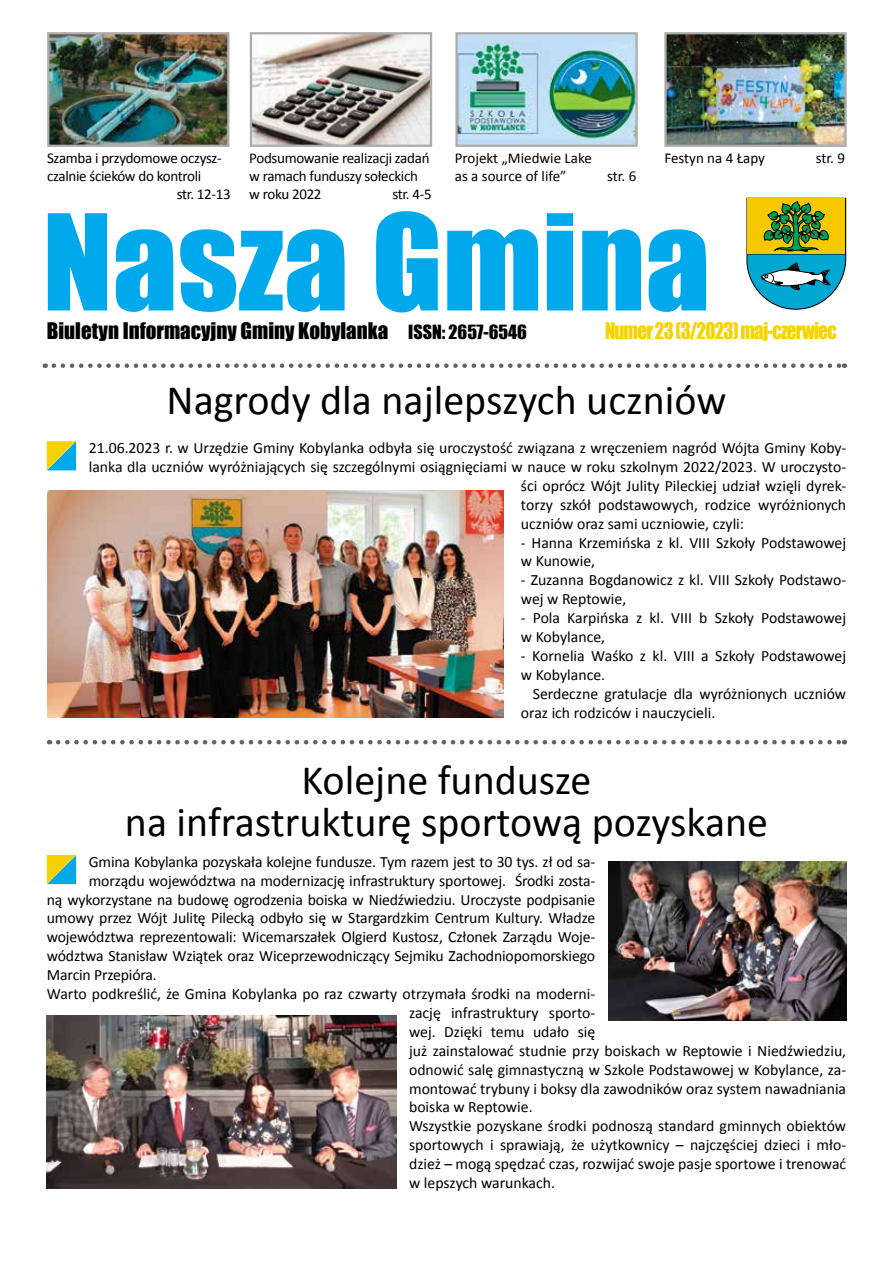
<style>
.page{position:relative;width:893px;height:1263px;background:#fff}
.page>*{position:absolute;margin:0;border:0;box-sizing:border-box;transform-origin:0 0}
.t1{font:123px "Impact";color:#00a8ec;scale:1.05 1}
.t2{font:42px/42px "Calibri";color:#000;text-align:center}
.t3{font:21px "Impact";color:#000}
.t4{font:21px "Impact";letter-spacing:-.04em;color:#f6d300;scale:.9 1}
.t5{font:15.75px/18.9px "Calibri";color:#000}
.t6{font:15px/18px "Calibri";letter-spacing:-.02em;color:#000}
.t7{font:15px/18px "Calibri";color:#000}
.s1{font-size:18px}
</style>
<div class="page">
<svg style="left:746px;top:198px;width:100px;height:112px;background:#79a96d"></svg>
<img style="left:50px;top:35px;width:176px;height:109px">
<div style="left:47px;top:32px;width:182px;height:115px;border:2px solid #acacac"></div>
<img style="left:253px;top:35px;width:176px;height:109px">
<div style="left:250px;top:32px;width:182px;height:115px;border:2px solid #acacac"></div>
<img style="left:458px;top:35px;width:177px;height:109px">
<div style="left:455px;top:32px;width:183px;height:115px;border:2px solid #acacac"></div>
<img style="left:667px;top:35px;width:177px;height:109px">
<div style="left:664px;top:32px;width:183px;height:115px;border:2px solid #acacac"></div>
<svg style="left:47px;top:441px;width:29px;height:29px"></svg>
<svg style="left:47px;top:855px;width:29px;height:29px"></svg>
<img style="left:608px;top:862px;width:238px;height:158px">
<img style="left:47px;top:1015px;width:349px;height:173px">
<img style="left:48px;top:490px;width:456px;height:228px">
<svg style="left:58px;top:740px;width:787px;height:4px"></svg>
<svg style="left:54px;top:363px;width:791px;height:5px"></svg>
<p class="t6" style="left:249px;top:149px;width:182px">Podsumowanie realizacji zadań w ramach funduszy sołeckich w roku 2022</p>
<p class="t6" style="left:47px;top:149px;width:176px">Szamba i przydomowe oczysz-</p>
<p class="t7" style="left:664px;top:149px;width:102px">Festyn na 4 Łapy</p>
<p class="t6" style="left:816px;top:149px;width:31px">str. 9</p>
<p class="t6" style="left:177px;top:167px;width:55px;text-indent:-130px">czalnie ścieków do kontroli<br>str. 12-13</p>
<p class="t7" style="left:455px;top:149px;width:139px">Projekt „Miedwie Lake as a source of life”</p>
<p class="t6" style="left:607px;top:167px;width:31px">str. 6</p>
<p class="t6" style="left:392px;top:185px;width:41px">str. 4-5</p>
<h1 class="t1" style="left:43px;top:167px;width:637px">Nasza Gmina</h1>
<h3 class="t3" style="left:47px;top:315px;width:482px">Biuletyn Informacyjny Gminy Kobylanka <span class="s1">ISSN: 2657-6546</span></h3>
<h3 class="t4" style="left:605px;top:315px;width:259px">Numer 23 (3/2023) maj-czerwiec</h3>
<h2 class="t2" style="left:167px;top:380px;width:561px">Nagrody dla najlepszych uczniów</h2>
<p class="t5" style="left:89px;top:438px;width:759px">21.06.2023 r. w Urzędzie Gminy Kobylanka odbyła się uroczystość związana z wręczeniem nagród Wójta Gminy Koby-</p>
<p class="t5" style="left:89px;top:457px;width:759px">lanka dla uczniów wyróżniających się szczególnymi osiągnięciami w nauce w roku szkolnym 2022/2023. W uroczysto-</p>
<p class="t5" style="left:521px;top:476px;width:327px">ści oprócz Wójt Julity Pileckiej udział wzięli dyrek-</p>
<p class="t5" style="left:521px;top:495px;width:327px">torzy szkół podstawowych, rodzice wyróżnionych</p>
<p class="t5" style="left:521px;top:514px;width:225px">uczniów oraz sami uczniowie, czyli:</p>
<p class="t5" style="left:521px;top:533px;width:327px">- Hanna Krzemińska z kl. VIII Szkoły Podstawowej w Kunowie,</p>
<p class="t5" style="left:521px;top:571px;width:327px">- Zuzanna Bogdanowicz z kl. VIII Szkoły Podstawo&shy;wej w Reptowie,</p>
<p class="t5" style="left:521px;top:608px;width:327px">- Pola Karpińska z kl. VIII b Szkoły Podstawowej w Kobylance,</p>
<p class="t5" style="left:521px;top:646px;width:327px">- Kornelia Waśko z kl. VIII a Szkoły Podstawowej w Kobylance.</p>
<p class="t5" style="left:521px;top:684px;width:327px;text-indent:12px">Serdeczne gratulacje dla wyróżnionych uczniów oraz ich rodziców i nauczycieli.</p>
<h2 class="t2" style="left:125px;top:759px;width:645px">Kolejne fundusze<br>na infrastrukturę sportową pozyskane</h2>
<p class="t5" style="left:89px;top:852px;width:508px">Gmina Kobylanka pozyskała kolejne fundusze. Tym razem jest to 30 tys. zł od sa-</p>
<p class="t5" style="left:89px;top:871px;width:508px">morządu województwa na modernizację infrastruktury sportowej. Środki zosta-</p>
<p class="t5" style="left:47px;top:890px;width:550px">ną wykorzystane na budowę ogrodzenia boiska w Niedźwiedziu. Uroczyste podpisanie</p>
<p class="t5" style="left:47px;top:909px;width:550px">umowy przez Wójt Julitę Pilecką odbyło się w Stargardzkim Centrum Kultury. Władze</p>
<p class="t5" style="left:47px;top:928px;width:550px">województwa reprezentowali: Wicemarszałek Olgierd Kustosz, Członek Zarządu Woje-</p>
<p class="t5" style="left:47px;top:947px;width:550px">wództwa Stanisław Wziątek oraz Wiceprzewodniczący Sejmiku Zachodniopomorskiego</p>
<p class="t5" style="left:47px;top:965px;width:112px">Marcin Przepióra.</p>
<p class="t5" style="left:47px;top:984px;width:550px">Warto podkreślić, że Gmina Kobylanka po raz czwarty otrzymała środki na moderni-</p>
<p class="t5" style="left:409px;top:1003px;width:188px">zację infrastruktury sporto-</p>
<p class="t5" style="left:409px;top:1022px;width:188px">wej. Dzięki temu udało się</p>
<p class="t5" style="left:409px;top:1041px;width:439px">już zainstalować studnie przy boiskach w Reptowie i Niedźwiedziu,</p>
<p class="t5" style="left:409px;top:1060px;width:439px">odnowić salę gimnastyczną w Szkole Podstawowej w Kobylance, za-</p>
<p class="t5" style="left:409px;top:1079px;width:439px">montować trybuny i boksy dla zawodników oraz system nawadniania</p>
<p class="t5" style="left:409px;top:1098px;width:125px">boiska w Reptowie.</p>
<p class="t5" style="left:409px;top:1117px;width:439px">Wszystkie pozyskane środki podnoszą standard gminnych obiektów</p>
<p class="t5" style="left:409px;top:1136px;width:439px">sportowych i sprawiają, że użytkownicy – najczęściej dzieci i mło-</p>
<p class="t5" style="left:409px;top:1154px;width:439px">dzież – mogą spędzać czas, rozwijać swoje pasje sportowe i trenować</p>
<p class="t5" style="left:409px;top:1173px;width:147px">w lepszych warunkach.</p>
</div>
